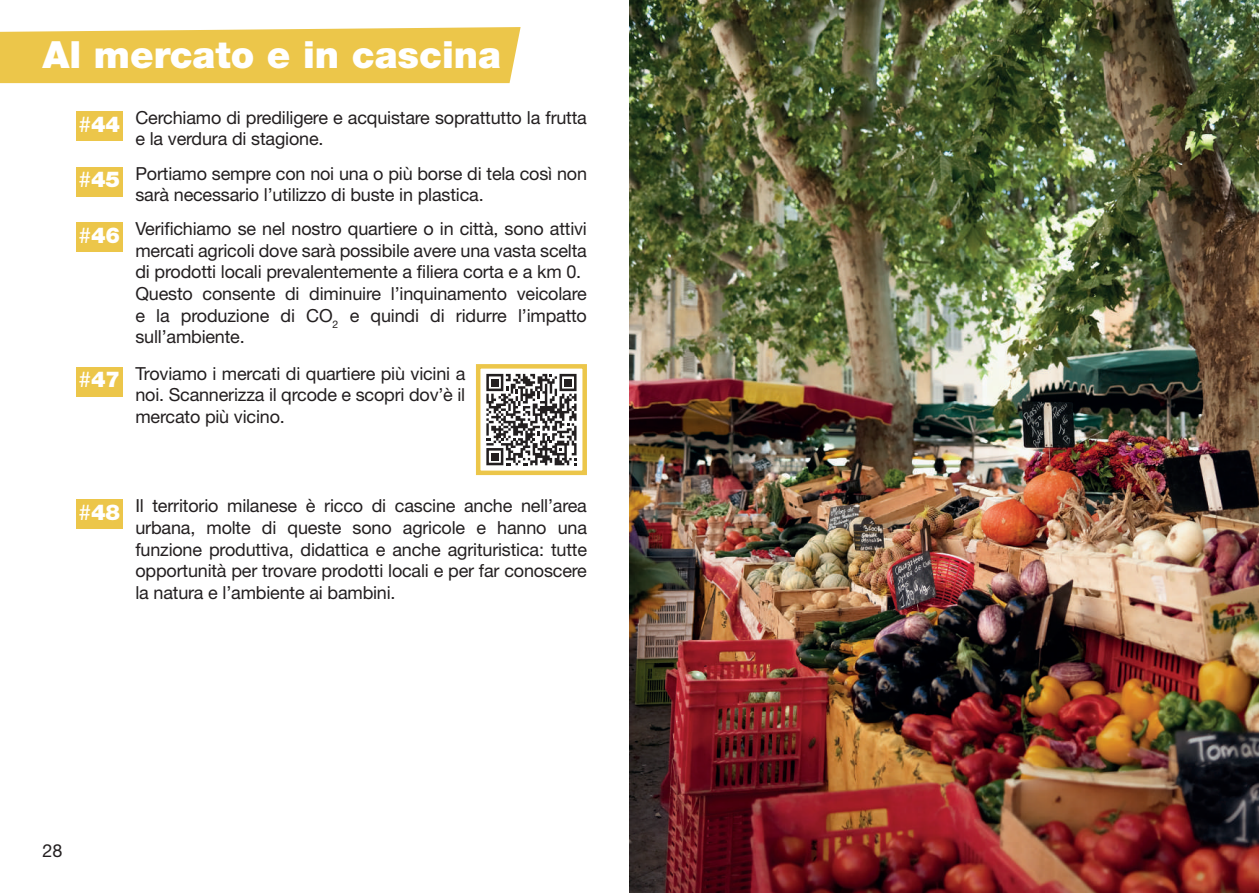
<style>
.page{position:relative;width:1259px;height:893px;background:#fff}
.page>*{position:absolute;margin:0;border:0;box-sizing:border-box;transform-origin:0 0}
.t1{font:900 37.5px "Helvetica Neue LT Std";color:#fff}
.t2{font:900 21.9px "Helvetica Neue LT Std";color:#fff}
.t3{font:18px/21.6px "Helvetica Neue LT Std";letter-spacing:-.01em;color:#231f20}
.s1{font-weight:400}
</style>
<div class="page">
<div style="left:0;top:27px;width:520px;height:56px;background:#ecc64a"></div>
<div style="left:76px;top:111px;width:47px;height:30px;background:#ecc64a"></div>
<div style="left:76px;top:167px;width:47px;height:29px;background:#ecc64a"></div>
<div style="left:76px;top:222px;width:47px;height:30px;background:#ecc64a"></div>
<div style="left:76px;top:367px;width:47px;height:29px;background:#ecc64a"></div>
<div style="left:76px;top:499px;width:47px;height:30px;background:#ecc64a"></div>
<svg style="left:486px;top:374px;width:90px;height:91px"></svg>
<div style="left:476px;top:364px;width:111px;height:111px;border:4px solid #ecc64a"></div>
<img style="left:629px;top:0;width:630px;height:893px">
<h1 class="t1" style="left:43px;top:33px;width:460px">Al mercato e in cascina</h1>
<p class="t2" style="left:79px;top:111px;width:43px"><span class="s1">#</span>44</p>
<p class="t2" style="left:79px;top:167px;width:43px"><span class="s1">#</span>45</p>
<p class="t2" style="left:79px;top:222px;width:43px"><span class="s1">#</span>46</p>
<p class="t2" style="left:79px;top:367px;width:43px"><span class="s1">#</span>47</p>
<p class="t3" style="left:135px;top:106px;width:453px">Cerchiamo di prediligere e acquistare soprattutto la frutta e la verdura di stagione.</p>
<p class="t3" style="left:135px;top:162px;width:453px">Portiamo sempre con noi una o più borse di tela così non sarà necessario l’utilizzo di buste in plastica.</p>
<p class="t3" style="left:135px;top:218px;width:453px">Verifichiamo se nel nostro quartiere o in città, sono attivi mercati agricoli dove sarà possibile avere una vasta scelta di prodotti locali prevalentemente a filiera corta e a km 0.<br>Questo consente di diminuire l’inquinamento veicolare e la produzione di CO<sub>2</sub> e quindi di ridurre l’impatto sull’ambiente.</p>
<p class="t3" style="left:135px;top:362px;width:331px;text-align:justify">Troviamo i mercati di quartiere più vicini a noi. Scannerizza il qrcode e scopri dov’è il mercato più vicino.</p>
<p class="t2" style="left:79px;top:499px;width:43px"><span class="s1">#</span>48</p>
<p class="t3" style="left:135px;top:495px;width:453px;text-align:justify">Il territorio milanese è ricco di cascine anche nell’area urbana, molte di queste sono agricole e hanno una funzione produttiva, didattica e anche agrituristica: tutte opportunità per trovare prodotti locali e per far conoscere la natura e l’ambiente ai bambini.</p>
<p class="t3" style="left:43px;top:839px;width:22px">28</p>
</div>
